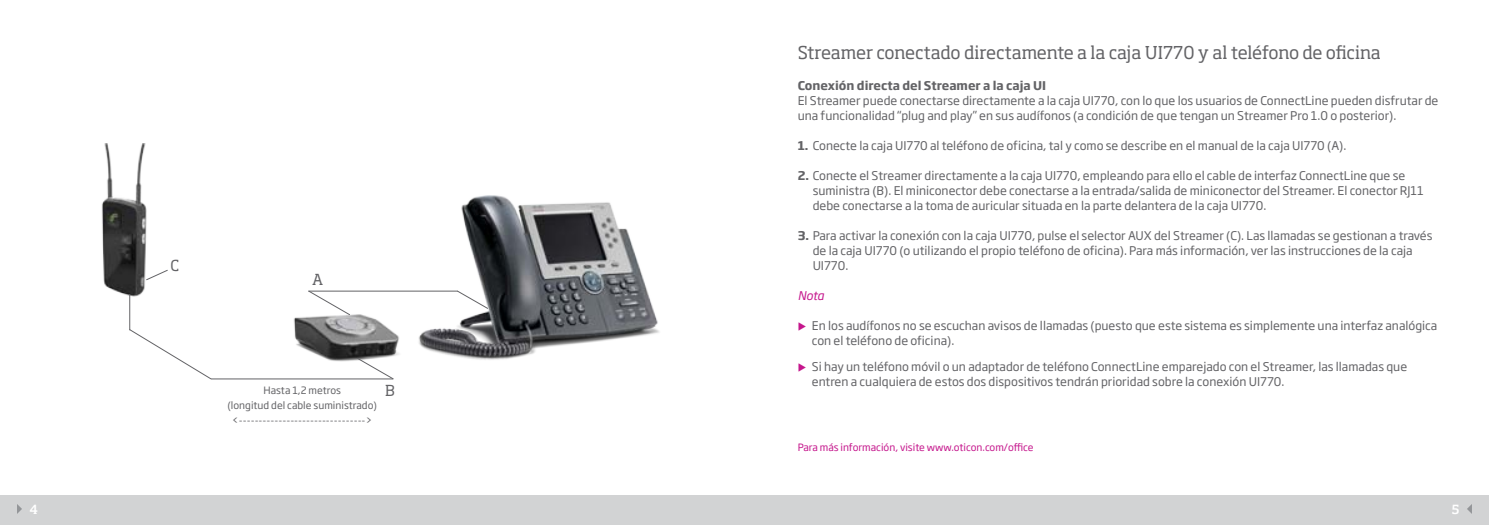
<style>
.page{position:relative;width:1489px;height:525px;background:#fff}
.page>*{position:absolute;margin:0;border:0;box-sizing:border-box;transform-origin:0 0}
.t1{font:17.5px "Soho Pro";letter-spacing:-.015em;color:#636366}
.t2{font:15px "Soho Pro";color:#636366}
.t3{font:500 12.5px "Soho Pro";color:#fff}
.t4{font:11.88px/15px "Soho Gothic Pro";color:#636366}
.t5{font:700 11.88px "Soho Gothic Pro";color:#636366}
.t6{font:italic 11.88px "Soho Gothic Pro";color:#c5168c}
.t7{font:10px/15px "Soho Gothic Pro";color:#636366;text-align:center}
.t8{font:10px "Soho Gothic Pro";color:#c5168c}
.s1{font-weight:700}
</style>
<div class="page">
<div style="left:0;top:494px;width:1488px;height:30px;background:#d2d3d4"></div>
<svg style="left:17px;top:504px;width:5px;height:9px"></svg>
<svg style="left:1467px;top:505px;width:4px;height:8px"></svg>
<img style="left:414px;top:195px;width:245px;height:165px">
<img style="left:293px;top:291px;width:121px;height:71px">
<img style="left:101px;top:144px;width:46px;height:155px">
<svg style="left:307px;top:290px;width:44px;height:26px"></svg>
<svg style="left:356px;top:357px;width:38px;height:23px"></svg>
<svg style="left:456px;top:290px;width:33px;height:19px"></svg>
<hr style="left:309px;top:290px;width:148px;height:1px;background:#636366">
<hr style="left:211px;top:378px;width:182px;height:1px;background:#636366">
<svg style="left:129px;top:328px;width:83px;height:52px"></svg>
<hr style="left:129px;top:294px;width:1px;height:36px;background:#636366">
<svg style="left:146px;top:269px;width:22px;height:11px"></svg>
<p class="t2" style="left:170px;top:255px;width:10px">C</p>
<p class="t2" style="left:312px;top:269px;width:13px">A</p>
<p class="t7" style="left:227px;top:382px;width:151px">Hasta 1,2 metros<br>(longitud del cable suministrado) &lt;--------------------------------&gt;</p>
<p class="t2" style="left:385px;top:380px;width:11px">B</p>
<h1 class="t1" style="left:797px;top:40px;width:584px">Streamer conectado directamente a la caja UI770 y al teléfono de oficina</h1>
<p class="t5" style="left:797px;top:76px;width:250px">Conexión directa del Streamer a la caja UI</p>
<p class="t4" style="left:797px;top:92px;width:642px">El Streamer puede conectarse directamente a la caja UI770, con lo que los usuarios de ConnectLine pueden disfrutar de una funcionalidad “plug and play” en sus audífonos (a condición de que tengan un Streamer Pro 1.0 o posterior).</p>
<p class="t4" style="left:797px;top:137px;width:550px"><span class="s1">1.</span> Conecte la caja UI770 al teléfono de oficina, tal y como se describe en el manual de la caja UI770 (A).</p>
<p class="t4" style="left:812px;top:167px;width:612px;text-indent:-15px"><span class="s1">2.</span> Conecte el Streamer directamente a la caja UI770, empleando para ello el cable de interfaz ConnectLine que se suministra (B). El miniconector debe conectarse a la entrada/salida de miniconector del Streamer. El conector RJ11 debe conectarse a la toma de auricular situada en la parte delantera de la caja UI770.</p>
<p class="t4" style="left:812px;top:227px;width:621px;text-indent:-15px"><span class="s1">3.</span> Para activar la conexión con la caja UI770, pulse el selector AUX del Streamer (C). Las llamadas se gestionan a través de la caja UI770 (o utilizando el propio teléfono de oficina). Para más información, ver las instrucciones de la caja<br>UI770.</p>
<p class="t6" style="left:797px;top:286px;width:28px">Nota</p>
<p class="t4" style="left:811px;top:317px;width:627px">En los audífonos no se escuchan avisos de llamadas (puesto que este sistema es simplemente una interfaz analógica con el teléfono de oficina).</p>
<p class="t4" style="left:811px;top:358px;width:597px">Si hay un teléfono móvil o un adaptador de teléfono ConnectLine emparejado con el Streamer, las llamadas que entren a cualquiera de estos dos dispositivos tendrán prioridad sobre la conexión UI770.</p>
<p class="t8" style="left:797px;top:439px;width:237px">Para más información, visite www.oticon.com/office</p>
<p class="t3" style="left:30px;top:500px;width:10px">4</p>
<p class="t3" style="left:1451px;top:500px;width:9px">5</p>
</div>
